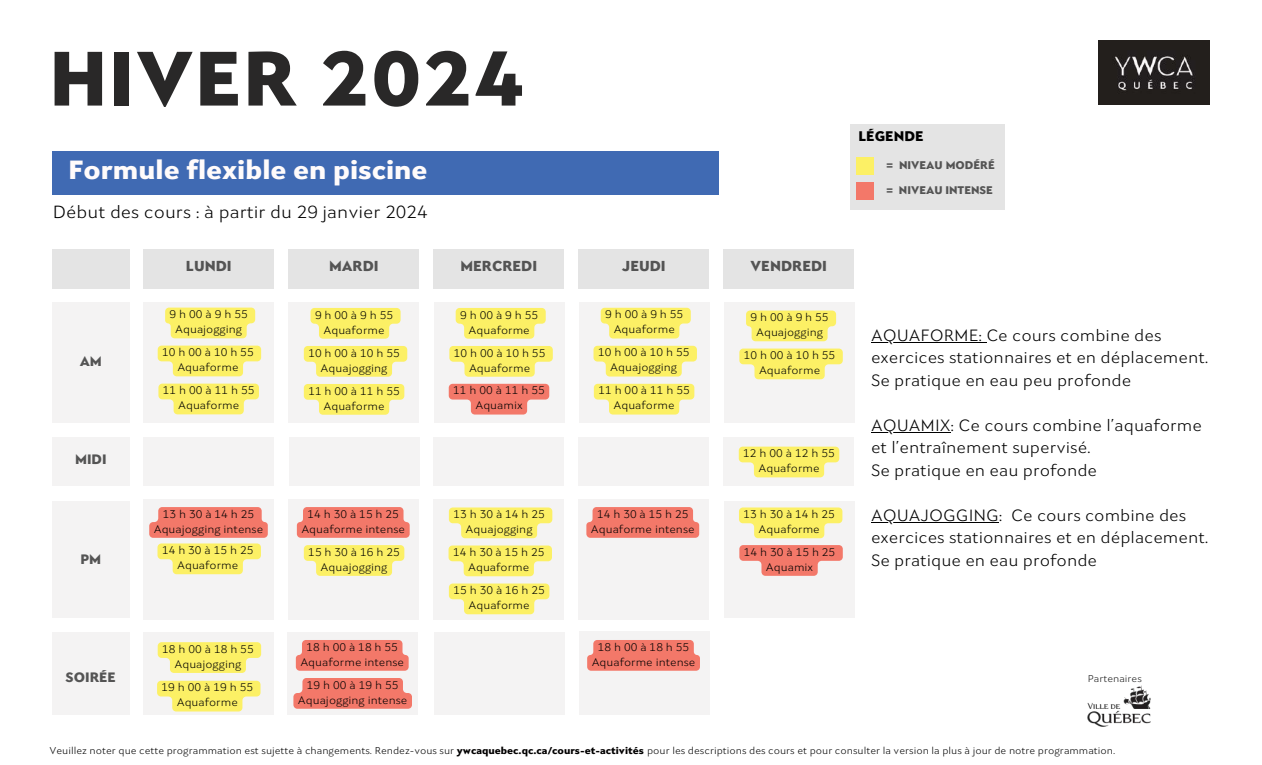
<style>
.page{position:relative;width:1262px;height:765px;background:#fff}
.page>*{position:absolute;margin:0;border:0;box-sizing:border-box;transform-origin:0 0}
.t1{font:900 77.88px "Seven One Eight";letter-spacing:.02em;color:#292828}
.t2{font:900 26.62px "Seven One Eight";color:#fffbfb}
.t3{font:300 17.75px "Seven One Eight";color:#000}
.t4{font:300 16.5px/22.5px "Seven One Eight";color:#000}
.t5{font:900 14.62px "Seven One Eight";color:#545454}
.t6{font:900 14.12px "Seven One Eight";color:#000}
.t7{font:900 13.75px "Seven One Eight";color:#545454}
.t8{font:300 11.25px/15px "Seven One Eight";color:#000;text-align:center}
.t9{font:900 11.25px/24.2px "Seven One Eight";color:#545454}
.t10{font:300 10px "Seven One Eight";color:#000}
.t11{font:300 10px "Seven One Eight";color:#1c1c1c}
.s1{color:#fffbfb}
.s2{font-weight:900}
</style>
<div class="page">
<div style="left:143px;top:249px;width:131px;height:40px;background:#e4e4e4"></div>
<div style="left:288px;top:249px;width:131px;height:40px;background:#e4e4e4"></div>
<div style="left:433px;top:249px;width:131px;height:40px;background:#e4e4e4"></div>
<div style="left:578px;top:249px;width:131px;height:40px;background:#e4e4e4"></div>
<div style="left:723px;top:249px;width:131px;height:40px;background:#e4e4e4"></div>
<div style="left:52px;top:249px;width:77px;height:40px;background:#e4e4e4"></div>
<div style="left:52px;top:303px;width:77px;height:120px;background:#f4f3f3"></div>
<div style="left:143px;top:303px;width:131px;height:120px;background:#f4f3f3"></div>
<div style="left:52px;top:437px;width:77px;height:48px;background:#f4f3f3"></div>
<div style="left:143px;top:437px;width:131px;height:48px;background:#f4f3f3"></div>
<div style="left:289px;top:437px;width:130px;height:48px;background:#f4f3f3"></div>
<div style="left:433px;top:437px;width:131px;height:48px;background:#f4f3f3"></div>
<div style="left:578px;top:437px;width:131px;height:48px;background:#f4f3f3"></div>
<div style="left:723px;top:437px;width:130px;height:48px;background:#f4f3f3"></div>
<div style="left:52px;top:501px;width:77px;height:117px;background:#f4f3f3"></div>
<div style="left:52px;top:633px;width:77px;height:82px;background:#f4f3f3"></div>
<div style="left:434px;top:633px;width:131px;height:82px;background:#f4f3f3"></div>
<div style="left:579px;top:631px;width:131px;height:84px;background:#f4f3f3"></div>
<div style="left:288px;top:303px;width:131px;height:120px;background:#f4f3f3"></div>
<div style="left:433px;top:303px;width:131px;height:120px;background:#f4f3f3"></div>
<div style="left:579px;top:303px;width:130px;height:120px;background:#f4f3f3"></div>
<div style="left:288px;top:500px;width:131px;height:120px;background:#f4f3f3"></div>
<div style="left:724px;top:303px;width:131px;height:120px;background:#f4f3f3"></div>
<div style="left:724px;top:501px;width:131px;height:117px;background:#f4f3f3"></div>
<div style="left:143px;top:633px;width:131px;height:82px;background:#f4f3f3"></div>
<div style="left:287px;top:633px;width:131px;height:82px;background:#f4f3f3"></div>
<div style="left:143px;top:499px;width:131px;height:120px;background:#f4f3f3"></div>
<div style="left:433px;top:500px;width:131px;height:120px;background:#f4f3f3"></div>
<div style="left:577px;top:500px;width:131px;height:120px;background:#f4f3f3"></div>
<img style="left:1098px;top:40px;width:111px;height:64px">
<div style="left:53px;top:151px;width:666px;height:44px;background:#406ab3"></div>
<div style="left:849px;top:124px;width:155px;height:86px;background:#e4e4e4"></div>
<div style="left:856px;top:157px;width:18px;height:18px;background:#fcf065"></div>
<div style="left:856px;top:182px;width:18px;height:18px;background:#f37869"></div>
<svg style="left:165px;top:308px;width:90px;height:30px;background:#fbf070"></svg>
<svg style="left:158px;top:384px;width:101px;height:30px;background:#faf07a"></svg>
<svg style="left:158px;top:346px;width:103px;height:30px;background:#faf07b"></svg>
<svg style="left:738px;top:447px;width:101px;height:30px;background:#faf07a"></svg>
<svg style="left:310px;top:308px;width:90px;height:31px;background:#faf076"></svg>
<svg style="left:304px;top:384px;width:100px;height:31px;background:#faf07b"></svg>
<svg style="left:304px;top:346px;width:103px;height:31px;background:#faf078"></svg>
<svg style="left:455px;top:308px;width:90px;height:31px;background:#faf076"></svg>
<svg style="left:448px;top:384px;width:101px;height:31px"></svg>
<svg style="left:449px;top:346px;width:103px;height:31px"></svg>
<svg style="left:600px;top:308px;width:90px;height:31px;background:#faf077"></svg>
<svg style="left:593px;top:384px;width:101px;height:31px;background:#faf07d"></svg>
<svg style="left:593px;top:346px;width:104px;height:31px;background:#faf07a"></svg>
<svg style="left:304px;top:545px;width:100px;height:31px;background:#faf077"></svg>
<svg style="left:297px;top:507px;width:112px;height:31px;background:#f37f71"></svg>
<svg style="left:746px;top:311px;width:90px;height:30px;background:#fbf070"></svg>
<svg style="left:739px;top:349px;width:103px;height:30px;background:#faf07b"></svg>
<svg style="left:739px;top:545px;width:103px;height:31px"></svg>
<svg style="left:158px;top:642px;width:103px;height:31px;background:#faf078"></svg>
<svg style="left:157px;top:681px;width:103px;height:31px"></svg>
<svg style="left:296px;top:640px;width:112px;height:31px;background:#f37f71"></svg>
<svg style="left:293px;top:678px;width:119px;height:31px;background:#f38275"></svg>
<svg style="left:149px;top:507px;width:119px;height:67px"></svg>
<svg style="left:449px;top:508px;width:103px;height:30px;background:#faf077"></svg>
<svg style="left:449px;top:584px;width:100px;height:30px;background:#faf07a"></svg>
<svg style="left:448px;top:546px;width:104px;height:30px"></svg>
<svg style="left:586px;top:507px;width:113px;height:31px;background:#f38072"></svg>
<svg style="left:587px;top:640px;width:113px;height:31px;background:#f38072"></svg>
<img style="left:1087px;top:685px;width:63px;height:42px">
<hr style="left:870px;top:342px;width:116px;height:1px;background:#000">
<hr style="left:870px;top:432px;width:80px;height:1px;background:#000">
<hr style="left:870px;top:522px;width:128px;height:1px;background:#000">
<svg style="left:739px;top:508px;width:103px;height:30px;background:#faf07b"></svg>
<h1 class="t1" style="left:49px;top:47px;width:476px">HIVER 2024</h1>
<h2 class="t2" style="left:68px;top:159px;width:360px">Formule flexible en piscine</h2>
<h3 class="t3" style="left:53px;top:205px;width:376px">Début des cours : à partir du 29 janvier 2024</h3>
<p class="t7" style="left:80px;top:355px;width:24px">AM</p>
<p class="t7" style="left:75px;top:453px;width:33px">MIDI</p>
<p class="t7" style="left:80px;top:554px;width:22px">PM</p>
<p class="t7" style="left:66px;top:672px;width:52px">SOIRÉE</p>
<p class="t5" style="left:186px;top:260px;width:47px">LUNDI</p>
<p class="t5" style="left:329px;top:260px;width:51px">MARDI</p>
<p class="t5" style="left:460px;top:260px;width:78px">MERCREDI</p>
<p class="t5" style="left:622px;top:260px;width:45px">JEUDI</p>
<p class="t5" style="left:750px;top:260px;width:78px">VENDREDI</p>
<p class="t8" style="left:170px;top:308px;width:80px">9h00à9h55<br>Aquajogging</p>
<p class="t8" style="left:162px;top:346px;width:93px">10h00à10h55<br>Aquaforme</p>
<p class="t8" style="left:315px;top:308px;width:80px">9h00à9h55<br>Aquaforme</p>
<p class="t8" style="left:308px;top:346px;width:93px">10h00à10h55<br>Aquajogging</p>
<p class="t8" style="left:460px;top:308px;width:80px">9h00à9h55<br>Aquaforme</p>
<p class="t8" style="left:454px;top:346px;width:93px">10h00à10h55<br>Aquaforme</p>
<p class="t8" style="left:605px;top:308px;width:80px">9h00à9h55<br>Aquaforme</p>
<p class="t8" style="left:598px;top:346px;width:93px">10h00à10h55<br>Aquajogging</p>
<p class="t8" style="left:750px;top:311px;width:80px">9h00à9h55<br>Aquajogging</p>
<p class="t8" style="left:743px;top:349px;width:93px">10h00à10h55<br>Aquaforme</p>
<p class="t8" style="left:163px;top:384px;width:93px">11h00à11h55<br>Aquaforme</p>
<p class="t8" style="left:308px;top:384px;width:93px">11h00à11h55<br>Aquaforme</p>
<p class="t8" style="left:453px;top:384px;width:93px">11h00à11h55<br>Aquamix</p>
<p class="t8" style="left:598px;top:384px;width:93px">11h00à11h55<br>Aquaforme</p>
<p class="t8" style="left:743px;top:447px;width:93px">12h00à12h55<br>Aquaforme</p>
<p class="t8" style="left:301px;top:507px;width:105px">14h30à15h25<br>Aquaforme intense</p>
<p class="t8" style="left:154px;top:507px;width:111px">13h30à14h25<br>Aquajogging intense</p>
<p class="t8" style="left:453px;top:508px;width:93px">13h30à14h25<br>Aquajogging</p>
<p class="t8" style="left:591px;top:507px;width:105px">14h30à15h25<br>Aquaforme intense</p>
<p class="t8" style="left:743px;top:508px;width:93px">13h30à14h25<br>Aquaforme</p>
<p class="t8" style="left:162px;top:544px;width:93px">14h30à15h25<br>Aquaforme</p>
<p class="t8" style="left:308px;top:545px;width:93px">15h30à16h25<br>Aquajogging</p>
<p class="t8" style="left:453px;top:546px;width:93px">14h30à15h25<br>Aquaforme</p>
<p class="t8" style="left:743px;top:545px;width:93px">14h30à15h25<br>Aquamix</p>
<p class="t8" style="left:453px;top:584px;width:93px">15h30à16h25<br>Aquaforme</p>
<p class="t8" style="left:162px;top:643px;width:93px">18h00à18h55<br>Aquajogging</p>
<p class="t8" style="left:161px;top:681px;width:93px">19h00à19h55<br>Aquaforme</p>
<p class="t8" style="left:300px;top:640px;width:105px">18h00à18h55<br>Aquaforme intense</p>
<p class="t8" style="left:298px;top:678px;width:111px">19h00à19h55<br>Aquajogging intense</p>
<p class="t8" style="left:591px;top:640px;width:105px">18h00à18h55<br>Aquaforme intense</p>
<p class="t6" style="left:858px;top:131px;width:67px">LÉGENDE</p>
<p class="t9" style="left:886px;top:154px;width:110px">= NIVEAU MODÉRÉ = NIVEAU INTENSE</p>
<h3 class="t4" style="left:870px;top:326px;width:339px">AQUAFORME: Ce cours combine des exercices stationnaires et en déplacement.<br>Se pratique en eau peu profonde</h3>
<h3 class="t4" style="left:870px;top:416px;width:332px">AQUAMIX: Ce cours combine l’aquaforme et l’entraînement supervisé.<br>Se pratique en eau profonde</h3>
<h3 class="t4" style="left:870px;top:506px;width:339px">AQUAJOGGING: Ce cours combine des exercices stationnaires et en déplacement.<br>Se pratique en eau profonde</h3>
<p class="t11" style="left:1087px;top:675px;width:56px">Partenaires</p>
<p class="t10" style="left:49px;top:747px;width:1067px">Veuillez noter que cette programmation est sujette à changements. Rendez-vous sur <span class="s1">y</span><span class="s2">wcaquebec.</span><span class="s1">q</span><span class="s2">q</span><span class="s1">c</span><span class="s2">c</span><span class="s1">.</span><span class="s2">.</span><span class="s1">c</span><span class="s2">c</span><span class="s1">a</span><span class="s2">a</span><span class="s1">/</span><span class="s2">/</span><span class="s1">c</span><span class="s2">c</span><span class="s1">o</span><span class="s2">o</span><span class="s1">u</span><span class="s2">u</span><span class="s1">r</span><span class="s2">r</span><span class="s1">s</span><span class="s2">s</span><span class="s1">-e</span><span class="s2">-e</span><span class="s1">t-</span><span class="s2">t</span><span class="s1">a</span><span class="s2">-</span><span class="s1">c</span><span class="s2">a</span><span class="s1">t</span><span class="s2">c</span><span class="s1">i</span><span class="s2">t</span><span class="s1">v</span><span class="s2">i</span><span class="s1">i</span><span class="s2">v</span><span class="s1">té</span><span class="s2">it</span><span class="s1">s</span><span class="s2">é</span><span class="s1">.</span> <span class="s2">s</span> pour les descriptions des cours et pour consulter la version la plus à jour de notre programmation.</p>
</div>
